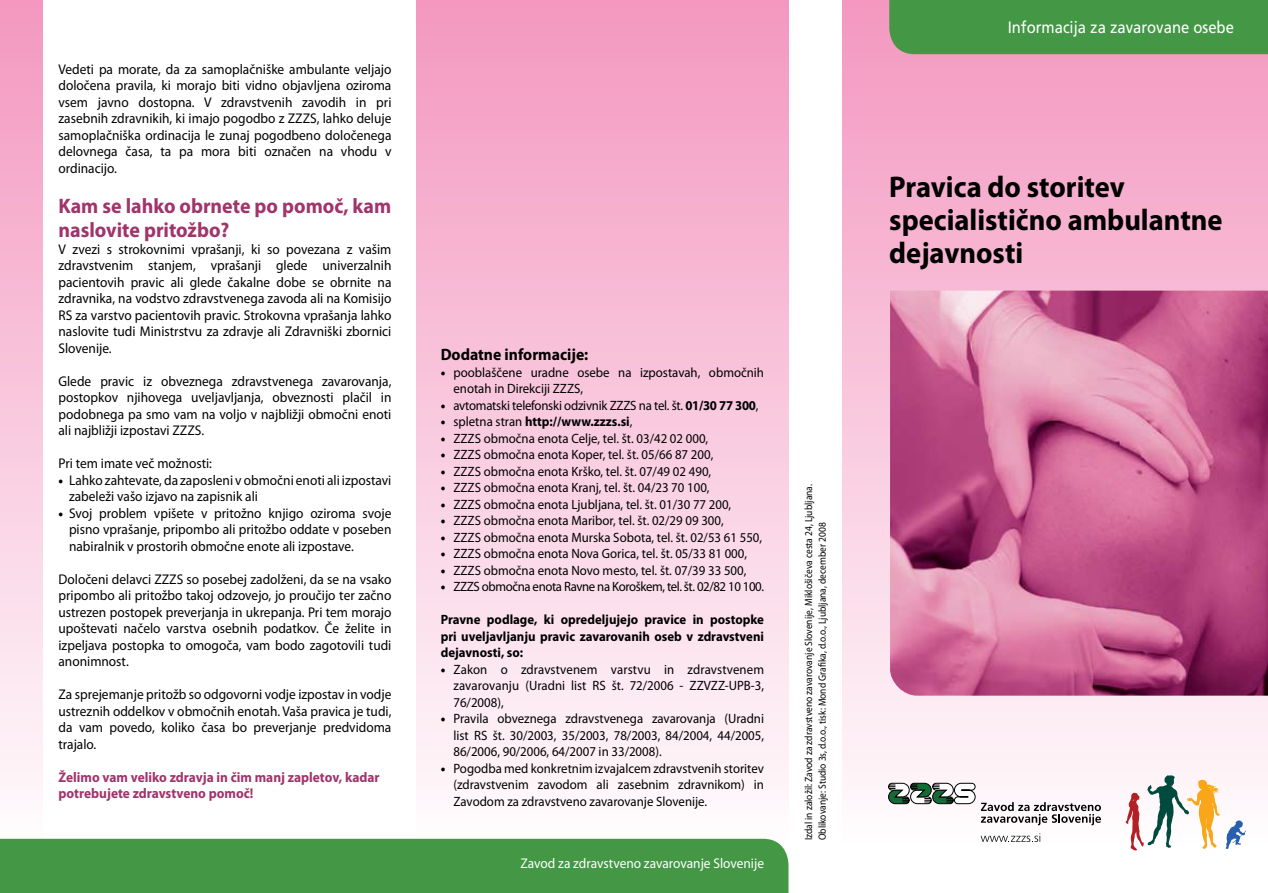
<style>
.page{position:relative;width:1268px;height:893px;background:#fff}
.page>*{position:absolute;margin:0;border:0;box-sizing:border-box;transform-origin:0 0}
.t1{font:700 30px/33px "Myriad Pro";color:#000;scale:.95 1}
.t2{font:700 21px/24px "Myriad Pro";color:#a0346b;scale:.95 1}
.t3{font:16.5px "Frutiger LT Std";color:#fff;scale:.9 1}
.t4{font:700 16.5px "Myriad Pro";color:#000;scale:.95 1}
.t5{font:14.1px/16.5px "Myriad Pro";color:#000;text-align:justify;scale:.95 1}
.t6{font:700 14.1px/16.5px "Myriad Pro";color:#a0346b;scale:.95 1}
.t7{font:14.1px "Myriad Pro";color:#fff;scale:.95 1}
.t8{font:13.5px/16.5px "Myriad Pro";color:#000;text-align:justify;scale:.95 1}
.t9{font:700 13.5px/16.5px "Myriad Pro";color:#000;text-align:justify;scale:.95 1}
.t10{font:13.5px "Myriad Pro";letter-spacing:-.02em;color:#000;scale:.95 1}
.t11{font:13.5px "Myriad Pro";letter-spacing:-.03em;color:#000;scale:.95 1}
.t12{font:10.5px/13.5px "Myriad Pro";color:#000;scale:.9 1}
.s1{font-weight:900;font-size:13.5px}
.s2{font-weight:900}
.s3{font-weight:700}
.s4{font-weight:400}
</style>
<div class="page">
<div style="left:417px;top:0;width:371px;height:850px;background:linear-gradient(to bottom,#f497c0,#fefdfd)"></div>
<div style="left:0;top:0;width:43px;height:850px;background:linear-gradient(to bottom,#f497c0,#fefdfd)"></div>
<div style="left:0;top:839px;width:788px;height:54px;background:#439745"></div>
<div style="left:842px;top:0;width:425px;height:850px;background:linear-gradient(to bottom,#f397bf,#fffdfe)"></div>
<img style="left:889px;top:291px;width:378px;height:405px">
<div style="left:889px;top:0;width:378px;height:54px;background:#439745"></div>
<svg style="left:1125px;top:775px;width:94px;height:75px"></svg>
<svg style="left:887px;top:782px;width:213px;height:43px"></svg>
<svg style="left:980px;top:833px;width:60px;height:9px"></svg>
<svg style="left:1225px;top:820px;width:20px;height:29px"></svg>
<p class="t5" style="left:58px;top:61px;width:352px">Vedeti pa morate, da za samoplačniške ambulante veljajo določena pravila, ki morajo biti vidno objavljena oziroma vsem javno dostopna. V zdravstvenih zavodih in pri zasebnih zdravnikih, ki imajo pogodbo z ZZZS, lahko deluje samoplačniška ordinacija le zunaj pogodbeno določenega delovnega časa, ta pa mora biti označen na vhodu v ordinacijo.</p>
<h2 class="t2" style="left:58px;top:194px;width:351px">Kam se lahko obrnete po pomoč, kam naslovite pritožbo?</h2>
<p class="t5" style="left:58px;top:241px;width:352px">V zvezi s strokovnimi vprašanji, ki so povezana z vašim zdravstvenim stanjem, vprašanji glede univerzalnih pacientovih pravic ali glede čakalne dobe se obrnite na zdravnika, na vodstvo zdravstvenega zavoda ali na Komisijo RS za varstvo pacientovih pravic. Strokovna vprašanja lahko naslovite tudi Ministrstvu za zdravje ali Zdravniški zbornici Slovenije.</p>
<p class="t5" style="left:58px;top:373px;width:352px">Glede pravic iz obveznega zdravstvenega zavarovanja, postopkov njihovega uveljavljanja, obveznosti plačil in podobnega pa smo vam na voljo v najbližji območni enoti ali najbližji izpostavi ZZZS.</p>
<p class="t5" style="left:58px;top:455px;width:163px">Pri tem imate več možnosti:</p>
<p class="t5" style="left:69px;top:472px;width:341px;text-indent:-10px"><span class="s1">•</span> Lahko zahtevate, da zaposleni v območni enoti ali izpostavi zabeleži vašo izjavo na zapisnik ali</p>
<p class="t5" style="left:69px;top:505px;width:341px;text-indent:-10px"><span class="s1">•</span> Svoj problem vpišete v pritožno knjigo oziroma svoje pisno vprašanje, pripombo ali pritožbo oddate v poseben nabiralnik v prostorih območne enote ali izpostave.</p>
<p class="t5" style="left:58px;top:571px;width:352px">Določeni delavci ZZZS so posebej zadolženi, da se na vsako pripombo ali pritožbo takoj odzovejo, jo proučijo ter začno ustrezen postopek preverjanja in ukrepanja. Pri tem morajo upoštevati načelo varstva osebnih podatkov. Če želite in izpeljava postopka to omogoča, vam bodo zagotovili tudi anonimnost.</p>
<p class="t5" style="left:58px;top:686px;width:352px">Za sprejemanje pritožb so odgovorni vodje izpostav in vodje ustreznih oddelkov v območnih enotah. Vaša pravica je tudi, da vam povedo, koliko časa bo preverjanje predvidoma trajalo.</p>
<p class="t6" style="left:58px;top:768px;width:339px">Želimo vam veliko zdravja in čim manj zapletov, kadar potrebujete zdravstveno pomoč!</p>
<p class="t4" style="left:440px;top:344px;width:157px">Dodatne informacije:</p>
<p class="t8" style="left:453px;top:364px;width:328px;text-indent:-13px"><span class="s2">•</span> pooblaščene uradne osebe na izpostavah, območnih enotah in Direkciji ZZZS,</p>
<p class="t10" style="left:440px;top:397px;width:336px"><span class="s2">•</span> avtomatski telefonski odzivnik ZZZS na tel. št. <span class="s3">01/30 77 300</span>,</p>
<p class="t9" style="left:440px;top:413px;width:203px"><span class="s2">•</span> <span class="s4">spletna stran</span> http://www.zzzs.si<span class="s4">,</span></p>
<p class="t8" style="left:440px;top:430px;width:283px"><span class="s2">•</span> ZZZS območna enota Celje, tel. št. 03/42 02 000,</p>
<p class="t8" style="left:440px;top:446px;width:288px"><span class="s2">•</span> ZZZS območna enota Koper, tel. št. 05/66 87 200,</p>
<p class="t8" style="left:440px;top:463px;width:286px"><span class="s2">•</span> ZZZS območna enota Krško, tel. št. 07/49 02 490,</p>
<p class="t8" style="left:440px;top:479px;width:284px"><span class="s2">•</span> ZZZS območna enota Kranj, tel. št. 04/23 70 100,</p>
<p class="t8" style="left:440px;top:496px;width:307px"><span class="s2">•</span> ZZZS območna enota Ljubljana, tel. št. 01/30 77 200,</p>
<p class="t8" style="left:440px;top:512px;width:299px"><span class="s2">•</span> ZZZS območna enota Maribor, tel. št. 02/29 09 300,</p>
<p class="t8" style="left:440px;top:529px;width:340px"><span class="s2">•</span> ZZZS območna enota Murska Sobota, tel. št. 02/53 61 550,</p>
<p class="t8" style="left:440px;top:545px;width:324px"><span class="s2">•</span> ZZZS območna enota Nova Gorica, tel. št. 05/33 81 000,</p>
<p class="t8" style="left:440px;top:562px;width:323px"><span class="s2">•</span> ZZZS območna enota Novo mesto, tel. št. 07/39 33 500,</p>
<p class="t11" style="left:440px;top:578px;width:342px"><span class="s2">•</span> ZZZS območna enota Ravne na Koroškem, tel. št. 02/82 10 100.</p>
<p class="t9" style="left:440px;top:611px;width:342px">Pravne podlage, ki opredeljujejo pravice in postopke pri uveljavljanju pravic zavarovanih oseb v zdravstveni dejavnosti, so:</p>
<p class="t8" style="left:453px;top:661px;width:328px;text-indent:-13px"><span class="s2">•</span> Zakon o zdravstvenem varstvu in zdravstvenem zavarovanju (Uradni list RS št. 72/2006 - ZZVZZ-UPB-3, 76/2008),</p>
<p class="t8" style="left:453px;top:710px;width:328px;text-indent:-13px"><span class="s2">•</span> Pravila obveznega zdravstvenega zavarovanja (Uradni list RS št. 30/2003, 35/2003, 78/2003, 84/2004, 44/2005, 86/2006, 90/2006, 64/2007 in 33/2008).</p>
<p class="t8" style="left:453px;top:760px;width:328px;text-indent:-13px"><span class="s2">•</span> Pogodba med konkretnim izvajalcem zdravstvenih storitev (zdravstvenim zavodom ali zasebnim zdravnikom) in Zavodom za zdravstveno zavarovanje Slovenije.</p>
<p class="t7" style="left:520px;top:855px;width:258px">Zavod za zdravstveno zavarovanje Slovenije</p>
<p class="t12" style="left:801px;top:840px;width:397px;rotate:-90deg">Izdal in založil: Zavod za zdravstveno zavarovanje Slovenije, Miklošičeva cesta 24, Ljubljana.<br>Oblikovanje: Studio 3s, d.o.o., tisk: Mond Grafika, d.o.o., Ljubljana, december 2008</p>
<p class="t3" style="left:1007px;top:18px;width:253px">Informacija za zavarovane osebe</p>
<h1 class="t1" style="left:889px;top:170px;width:352px">Pravica do storitev specialistično ambulantne dejavnosti</h1>
</div>
